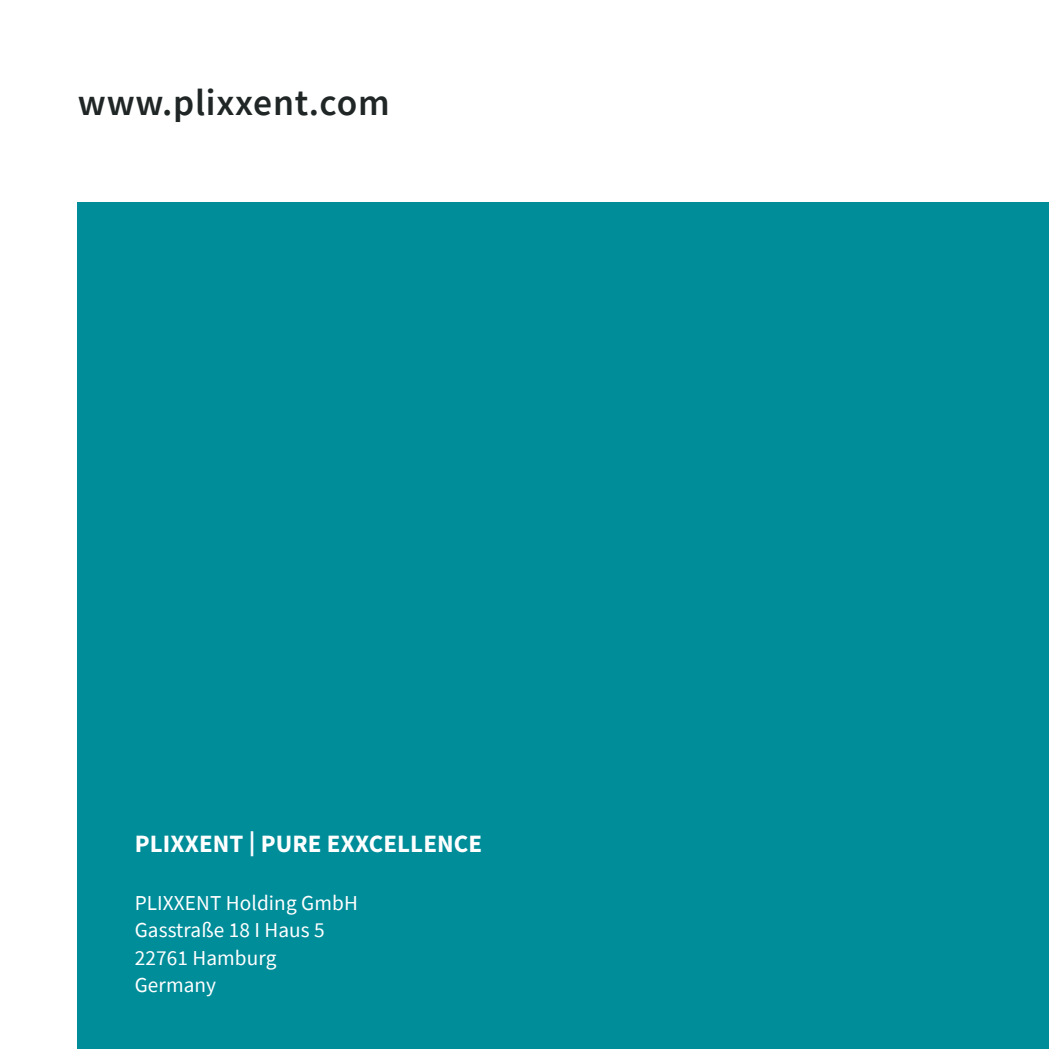
<style>
.page{position:relative;width:1049px;height:1049px;background:#fff}
.page>*{position:absolute;margin:0;border:0;box-sizing:border-box;transform-origin:0 0}
.t1{font:600 37.5px "Source Sans Pro";letter-spacing:.02em;color:#1f2625}
.t2{font:700 25px "Source Sans Pro";letter-spacing:.005em;color:#fff}
.t3{font:21.25px/27.5px "Source Sans Pro";letter-spacing:.005em;color:#fff}
</style>
<div class="page">
<div style="left:78px;top:202px;width:971px;height:847px;background:#008d9a"></div>
<h1 class="t1" style="left:78px;top:78px;width:313px">www.plixxent.com</h1>
<p class="t2" style="left:135px;top:827px;width:349px">PLIXXENT | PURE EXXCELLENCE</p>
<p class="t3" style="left:135px;top:889px;width:225px">PLIXXENT Holding GmbH<br>Gasstraße 18 I Haus 5<br>22761 Hamburg<br>Germany</p>
</div>
